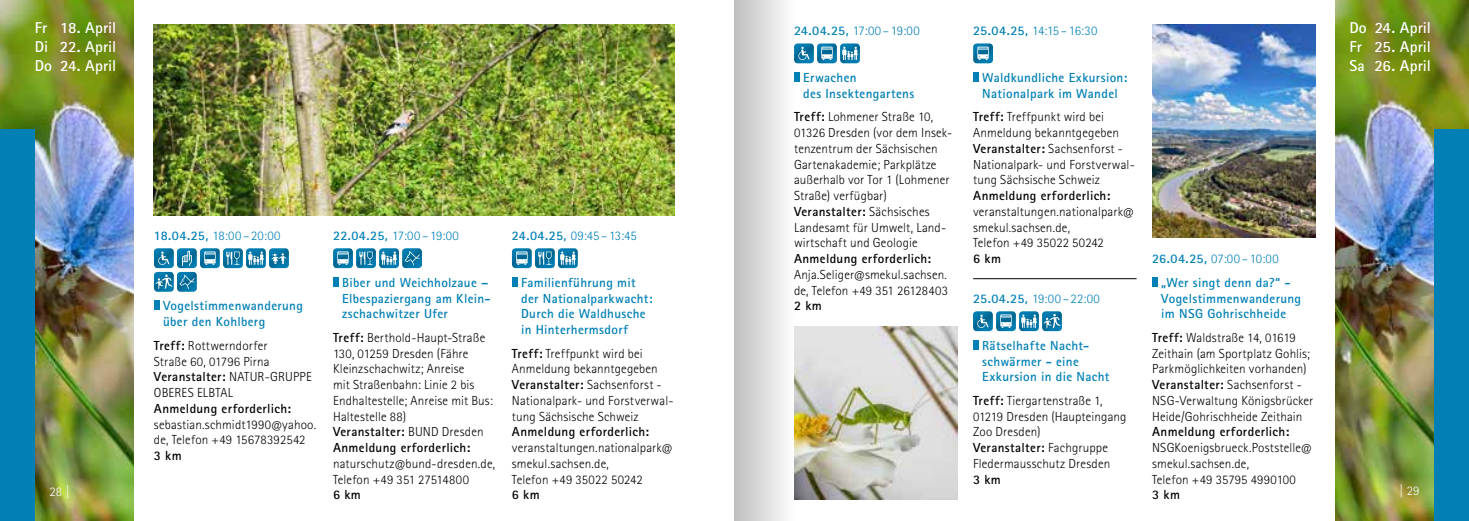
<style>
.page{position:relative;width:1469px;height:521px;background:#fff}
.page>*{position:absolute;margin:0;border:0;box-sizing:border-box;transform-origin:0 0}
.t1{font:700 15.75px/18.9px "Rotis Sans Serif Pro";color:#fff;text-align:justify}
.t2{font:300 13.12px/15.8px "Rotis Sans Serif Pro";letter-spacing:.01em;color:#000}
.t3{font:700 13.12px/15.8px "Rotis Sans Serif Pro";letter-spacing:.025em;color:#0080b5}
.t4{font:700 13.12px "Rotis Sans Serif Pro";letter-spacing:.025em;color:#000}
.t5{font:300 13.12px "Rotis Sans Serif Pro";letter-spacing:.01em;color:#0080b5}
.t6{font:300 13.12px "Rotis Sans Serif Pro";color:#fff}
.s1{font-weight:700}
.s2{font-weight:300}
</style>
<div class="page">
<img style="left:1335px;top:0;width:133px;height:521px">
<img style="left:0;top:0;width:134px;height:521px">
<div style="left:1434px;top:129px;width:34px;height:392px;background:#0080b5"></div>
<div style="left:0;top:129px;width:35px;height:392px;background:#0080b5"></div>
<img style="left:154px;top:248px;width:20px;height:20px">
<svg style="left:154px;top:248px;width:15px;height:17px"></svg>
<img style="left:177px;top:248px;width:20px;height:20px">
<svg style="left:177px;top:248px;width:15px;height:18px"></svg>
<img style="left:200px;top:248px;width:20px;height:20px">
<svg style="left:200px;top:248px;width:15px;height:17px"></svg>
<img style="left:223px;top:248px;width:20px;height:20px">
<svg style="left:223px;top:248px;width:16px;height:17px"></svg>
<img style="left:246px;top:265px;width:20px;height:3px">
<img style="left:269px;top:248px;width:20px;height:20px">
<svg style="left:246px;top:248px;width:41px;height:17px"></svg>
<img style="left:154px;top:289px;width:20px;height:3px">
<img style="left:177px;top:272px;width:20px;height:20px">
<svg style="left:154px;top:272px;width:40px;height:17px"></svg>
<div style="left:154px;top:300px;width:5px;height:10px;background:#0080b5"></div>
<img style="left:333px;top:248px;width:20px;height:20px">
<svg style="left:333px;top:248px;width:16px;height:17px"></svg>
<img style="left:356px;top:248px;width:20px;height:20px">
<svg style="left:356px;top:248px;width:16px;height:17px"></svg>
<img style="left:379px;top:265px;width:20px;height:3px">
<img style="left:402px;top:248px;width:20px;height:20px">
<svg style="left:379px;top:248px;width:40px;height:17px"></svg>
<div style="left:333px;top:277px;width:5px;height:10px;background:#0080b5"></div>
<img style="left:512px;top:248px;width:20px;height:20px">
<svg style="left:512px;top:248px;width:15px;height:17px"></svg>
<img style="left:535px;top:248px;width:20px;height:20px">
<svg style="left:535px;top:248px;width:16px;height:17px"></svg>
<img style="left:558px;top:248px;width:20px;height:20px">
<svg style="left:558px;top:249px;width:17px;height:16px"></svg>
<div style="left:512px;top:277px;width:5px;height:10px;background:#0080b5"></div>
<img style="left:858px;top:44px;width:2px;height:19px">
<img style="left:973px;top:43px;width:20px;height:20px">
<svg style="left:973px;top:43px;width:15px;height:17px"></svg>
<div style="left:973px;top:72px;width:5px;height:10px;background:#0080b5"></div>
<hr style="left:973px;top:278px;width:163px;height:1px;background:#000">
<img style="left:973px;top:311px;width:19px;height:20px">
<svg style="left:973px;top:311px;width:15px;height:17px"></svg>
<img style="left:996px;top:311px;width:19px;height:20px">
<svg style="left:996px;top:311px;width:15px;height:17px"></svg>
<img style="left:1019px;top:311px;width:19px;height:20px">
<svg style="left:1019px;top:312px;width:17px;height:16px"></svg>
<img style="left:1042px;top:311px;width:19px;height:20px">
<svg style="left:1042px;top:311px;width:18px;height:17px"></svg>
<div style="left:973px;top:340px;width:5px;height:10px;background:#0080b5"></div>
<div style="left:1152px;top:277px;width:5px;height:10px;background:#0080b5"></div>
<img style="left:858px;top:326px;width:99px;height:173px">
<img style="left:154px;top:25px;width:521px;height:191px">
<img style="left:1152px;top:25px;width:163px;height:212px">
<svg style="left:734px;top:0;width:124px;height:521px"></svg>
<p class="t1" style="left:35px;top:18px;width:83px">Fr 18. April Di 22. April Do 24. April</p>
<p class="t5" style="left:794px;top:23px;width:127px"><span class="s1">24.04.25,</span> 17:00–19:00</p>
<p class="t3" style="left:803px;top:70px;width:113px">Erwachen<br>des Insektengartens</p>
<p class="t2" style="left:794px;top:109px;width:159px"><span class="s1">Treff:</span> Lohmener Straße 10,<br>01326 Dresden (vor dem Insek&shy;tenzentrum der Sächsischen<br>Gartenakademie; Parkplätze außerhalb vor Tor 1 (Lohmener<br>Straße) verfügbar)<br><span class="s1">Veranstalter:</span> Sächsisches<br>Landesamt für Umwelt, Land&shy;wirtschaft und Geologie</p>
<p class="t4" style="left:794px;top:250px;width:139px">Anmeldung erforderlich:</p>
<p class="t2" style="left:794px;top:267px;width:156px">Anja.Seliger@smekul.sachsen. de, Telefon +49 351 26128403</p>
<p class="t4" style="left:794px;top:298px;width:29px">2 km</p>
<p class="t5" style="left:973px;top:23px;width:126px"><span class="s1">25.04.25,</span> 14:15–16:30</p>
<p class="t3" style="left:982px;top:70px;width:146px">Waldkundliche Exkursion:<br>Nationalpark im Wandel</p>
<p class="t2" style="left:973px;top:109px;width:163px"><span class="s1">Treff:</span> Treffpunkt wird bei<br>Anmeldung bekanntgegeben<br><span class="s1">Veranstalter:</span> Sachsenforst -<br>Nationalpark- und Forstverwal&shy;tung Sächsische Schweiz</p>
<p class="t4" style="left:973px;top:187px;width:139px">Anmeldung erforderlich:</p>
<p class="t2" style="left:973px;top:204px;width:162px">veranstaltungen.nationalpark@ smekul.sachsen.de,<br>Telefon +49 35022 50242</p>
<p class="t4" style="left:973px;top:250px;width:29px">6 km</p>
<p class="t5" style="left:973px;top:291px;width:128px"><span class="s1">25.04.25,</span> 19:00–22:00</p>
<p class="t3" style="left:982px;top:337px;width:129px">Rätselhafte Nacht&shy;schwärmer - eine<br>Exkursion in die Nacht</p>
<p class="t2" style="left:973px;top:393px;width:155px"><span class="s1">Treff:</span> Tiergartenstraße 1,<br>01219 Dresden (Haupteingang<br>Zoo Dresden)<br><span class="s1">Veranstalter:</span> Fachgruppe<br>Fledermausschutz Dresden</p>
<p class="t4" style="left:973px;top:471px;width:29px">3 km</p>
<p class="t5" style="left:154px;top:228px;width:128px"><span class="s1">18.04.25,</span> 18:00–20:00</p>
<p class="t5" style="left:333px;top:228px;width:127px"><span class="s1">22.04.25,</span> 17:00–19:00</p>
<p class="t3" style="left:342px;top:274px;width:150px">Biber und Weichholzaue –<br>Elbespaziergang am Klein&shy;zschachwitzer Ufer</p>
<p class="t2" style="left:333px;top:330px;width:161px"><span class="s1">Treff:</span> Berthold-Haupt-Straße<br>130, 01259 Dresden (Fähre<br>Kleinzschachwitz; Anreise<br>mit Straßenbahn: Linie 2 bis<br>Endhaltestelle; Anreise mit Bus:<br>Haltestelle 88)<br><span class="s1">Veranstalter:</span> BUND Dresden<br><span class="s1">Anmeldung erforderlich:</span></p>
<p class="t2" style="left:333px;top:456px;width:164px">naturschutz@bund-dresden.de,<br>Telefon +49 351 27514800</p>
<p class="t4" style="left:333px;top:487px;width:29px">6 km</p>
<p class="t5" style="left:512px;top:228px;width:126px"><span class="s1">24.04.25,</span> 09:45–13:45</p>
<p class="t3" style="left:521px;top:274px;width:133px">Familienführung mit der Nationalparkwacht:<br>Durch die Waldhusche in Hinterhermsdorf</p>
<p class="t2" style="left:512px;top:346px;width:163px"><span class="s1">Treff:</span> Treffpunkt wird bei<br>Anmeldung bekanntgegeben<br><span class="s1">Veranstalter:</span> Sachsenforst -<br>Nationalpark- und Forstverwal&shy;tung Sächsische Schweiz</p>
<p class="t4" style="left:512px;top:424px;width:139px">Anmeldung erforderlich:</p>
<p class="t2" style="left:512px;top:440px;width:162px">veranstaltungen.nationalpark@ smekul.sachsen.de,<br>Telefon +49 35022 50242</p>
<p class="t4" style="left:512px;top:487px;width:29px">6 km</p>
<p class="t3" style="left:1161px;top:247px;width:130px;line-height:23.6px;text-indent:-9px">26.04.25, <span class="s2">07:00–10:00 </span>„Wer singt denn da?“ -</p>
<p class="t3" style="left:1161px;top:290px;width:141px">Vogelstimmenwanderung im NSG Gohrischheide</p>
<p class="t2" style="left:1152px;top:330px;width:163px"><span class="s1">Treff:</span> Waldstraße 14, 01619<br>Zeithain (am Sportplatz Gohlis;<br>Parkmöglichkeiten vorhanden)<br><span class="s1">Veranstalter:</span> Sachsenforst -<br>NSG-Verwaltung Königsbrücker<br>Heide/Gohrischheide Zeithain</p>
<p class="t4" style="left:1152px;top:424px;width:139px">Anmeldung erforderlich:</p>
<p class="t2" style="left:1152px;top:440px;width:161px">NSGKoenigsbrueck.Poststelle@ smekul.sachsen.de,<br>Telefon +49 35795 4990100</p>
<p class="t3" style="left:163px;top:298px;width:141px">Vogelstimmenwanderung über den Kohlberg</p>
<p class="t2" style="left:154px;top:338px;width:159px"><span class="s1">Treff:</span> Rottwerndorfer<br>Straße 60, 01796 Pirna<br><span class="s1">Veranstalter:</span> NATUR-GRUPPE<br>OBERES ELBTAL</p>
<p class="t4" style="left:154px;top:400px;width:139px">Anmeldung erforderlich:</p>
<p class="t2" style="left:154px;top:416px;width:164px">sebastian.schmidt1990@yahoo. de, Telefon +49 15678392542</p>
<p class="t4" style="left:154px;top:447px;width:29px">3 km</p>
<p class="t6" style="left:50px;top:483px;width:22px">28 |</p>
<p class="t4" style="left:1152px;top:487px;width:29px">3 km</p>
<p class="t1" style="left:1349px;top:18px;width:83px">Do 24. April Fr 25. April Sa 26. April</p>
<p class="t6" style="left:1399px;top:483px;width:22px">| 29</p>
</div>
